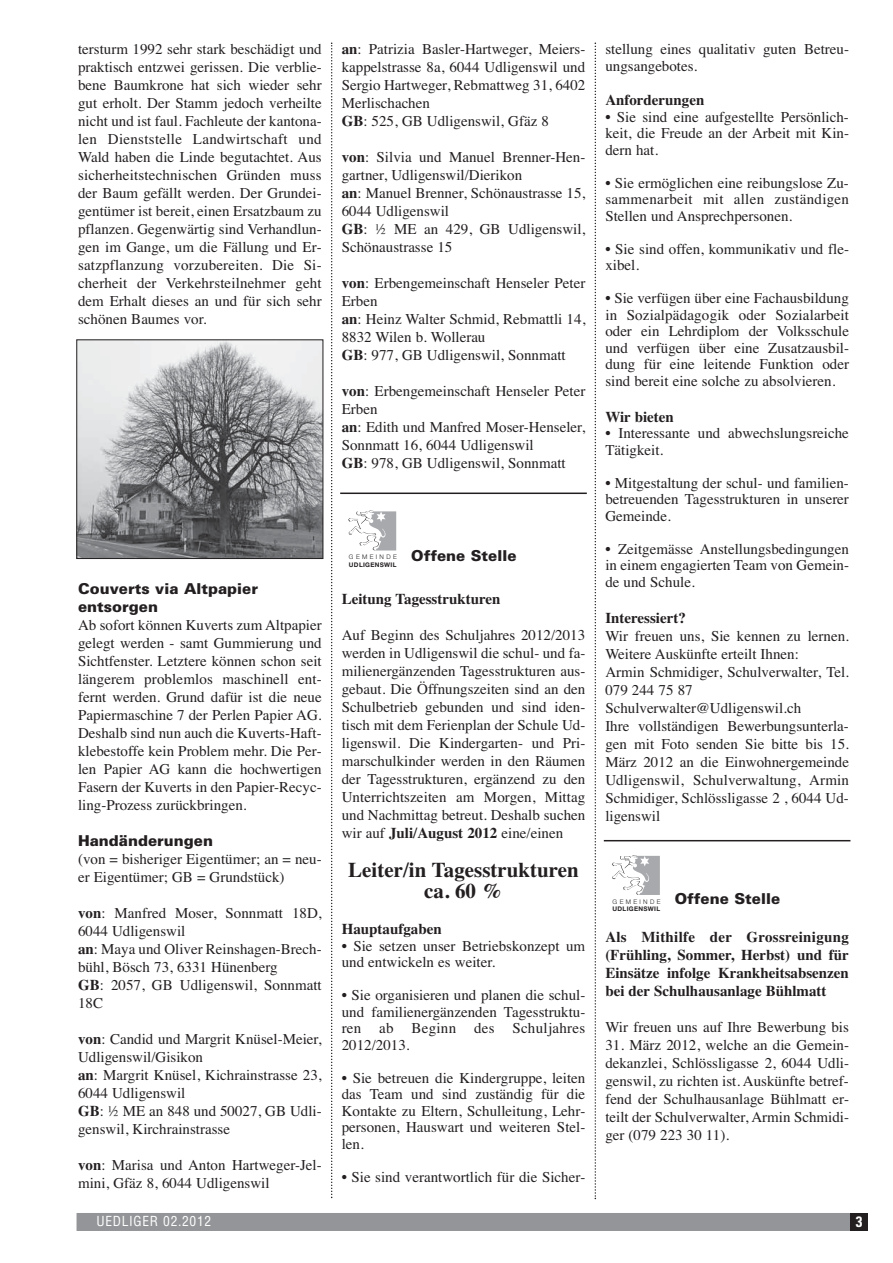
<style>
.page{position:relative;width:893px;height:1263px;background:#fff}
.page>*{position:absolute;margin:0;border:0;box-sizing:border-box;transform-origin:0 0}
.t1{font:700 21px/21px "Times";color:#231f20;text-align:center}
.t2{font:15px/18px "Times";color:#231f20}
.t3{font:700 15px/18px "Times";color:#231f20;text-align:justify}
.t4{font:900 15px/18px "Univers";color:#231f20}
.t5{font:700 condensed 15px "Univers";color:#fff}
.t6{font:condensed 13.5px "Helvetica";letter-spacing:.05em;color:#fff}
.t7{font:700 6.3px "Helvetica Neue";letter-spacing:.05em;color:#231f20}
.t8{font:300 6.3px "Helvetica Neue";letter-spacing:.37em;color:#231f20}
.s1{font-weight:700}
</style>
<div class="page">
<div style="left:77px;top:1213px;width:773px;height:18px;background:#939598"></div>
<div style="left:850px;top:1213px;width:18px;height:17px;background:#231f20"></div>
<svg style="left:331px;top:43px;width:1px;height:1155px"></svg>
<svg style="left:595px;top:43px;width:1px;height:1156px"></svg>
<svg style="left:348px;top:510px;width:48px;height:41px"></svg>
<svg style="left:612px;top:855px;width:48px;height:40px"></svg>
<img style="left:79px;top:342px;width:242px;height:215px">
<div style="left:77px;top:340px;width:246px;height:219px;border:1px solid #231f20"></div>
<hr style="left:340px;top:492px;width:247px;height:2px;background:#231f20">
<hr style="left:604px;top:840px;width:246px;height:1px;background:#231f20">
<p class="t2" style="left:78px;top:42px;width:245px;text-align:justify">tersturm 1992 sehr stark beschädigt und praktisch entzwei gerissen. Die verblie&shy;bene Baumkrone hat sich wieder sehr gut erholt. Der Stamm jedoch verheilte nicht und ist faul. Fachleute der kantona&shy;len Dienststelle Landwirtschaft und Wald haben die Linde begutachtet. Aus sicherheitstechnischen Gründen muss der Baum gefällt werden. Der Grundei&shy;gentümer ist bereit, einen Ersatzbaum zu pflanzen. Gegenwärtig sind Verhandlun&shy;gen im Gange, um die Fällung und Er&shy;satzpflanzung vorzubereiten. Die Si&shy;cherheit der Verkehrsteilnehmer geht dem Erhalt dieses an und für sich sehr schönen Baumes vor.</p>
<p class="t2" style="left:342px;top:42px;width:245px"><span class="s1">an</span>: Patrizia Basler-Hartweger, Meiers&shy;kappelstrasse 8a, 6044 Udligenswil und Sergio Hartweger, Rebmattweg 31, 6402<br>Merlischachen<br><span class="s1">GB</span>: 525, GB Udligenswil, Gfäz 8</p>
<p class="t2" style="left:342px;top:150px;width:245px"><span class="s1">von</span>: Silvia und Manuel Brenner-Hen&shy;gartner, Udligenswil/Dierikon<br><span class="s1">an</span>: Manuel Brenner, Schönaustrasse 15,<br>6044 Udligenswil<br><span class="s1">GB</span>: ½ ME an 429, GB Udligenswil,<br>Schönaustrasse 15</p>
<p class="t2" style="left:342px;top:276px;width:245px"><span class="s1">von</span>: Erbengemeinschaft Henseler Peter<br>Erben<br><span class="s1">an</span>: Heinz Walter Schmid, Rebmattli 14,<br>8832 Wilen b. Wollerau<br><span class="s1">GB</span>: 977, GB Udligenswil, Sonnmatt</p>
<p class="t2" style="left:342px;top:384px;width:245px"><span class="s1">von</span>: Erbengemeinschaft Henseler Peter<br>Erben<br><span class="s1">an</span>: Edith und Manfred Moser-Henseler,<br>Sonnmatt 16, 6044 Udligenswil<br><span class="s1">GB</span>: 978, GB Udligenswil, Sonnmatt</p>
<p class="t4" style="left:78px;top:581px;width:182px">Couverts via Altpapier entsorgen</p>
<p class="t2" style="left:78px;top:618px;width:245px;text-align:justify">Ab sofort können Kuverts zum Altpapier gelegt werden - samt Gummierung und Sichtfenster. Letztere können schon seit längerem problemlos maschinell ent&shy;fernt werden. Grund dafür ist die neue Papiermaschine 7 der Perlen Papier AG.<br>Deshalb sind nun auch die Kuverts-Haft&shy;klebestoffe kein Problem mehr. Die Per&shy;len Papier AG kann die hochwertigen Fasern der Kuverts in den Papier-Recyc&shy;ling-Prozess zurückbringen.</p>
<p class="t4" style="left:78px;top:833px;width:137px">Handänderungen</p>
<p class="t2" style="left:78px;top:852px;width:245px">(von = bisheriger Eigentümer; an = neu&shy;er Eigentümer; GB = Grundstück)</p>
<p class="t2" style="left:78px;top:906px;width:245px"><span class="s1">von</span>: Manfred Moser, Sonnmatt 18D,<br>6044 Udligenswil<br><span class="s1">an</span>: Maya und Oliver Reinshagen-Brech&shy;bühl, Bösch 73, 6331 Hünenberg<br><span class="s1">GB</span>: 2057, GB Udligenswil, Sonnmatt<br>18C</p>
<p class="t2" style="left:78px;top:1032px;width:245px"><span class="s1">von</span>: Candid und Margrit Knüsel-Meier,<br>Udligenswil/Gisikon<br><span class="s1">an</span>: Margrit Knüsel, Kichrainstrasse 23,<br>6044 Udligenswil<br><span class="s1">GB</span>: ½ ME an 848 und 50027, GB Udli&shy;genswil, Kirchrainstrasse</p>
<p class="t2" style="left:78px;top:1158px;width:245px"><span class="s1">von</span>: Marisa und Anton Hartweger-Jel&shy;mini, Gfäz 8, 6044 Udligenswil</p>
<p class="t8" style="left:349px;top:555px;width:49px">GEMEINDE</p>
<p class="t7" style="left:349px;top:562px;width:49px">UDLIGENSWIL</p>
<p class="t4" style="left:411px;top:548px;width:107px">Offene Stelle</p>
<p class="t3" style="left:342px;top:591px;width:160px">Leitung Tagesstrukturen</p>
<p class="t2" style="left:342px;top:628px;width:245px;text-align:justify">Auf Beginn des Schuljahres 2012/2013 werden in Udligenswil die schul- und fa&shy;milienergänzenden Tagesstrukturen aus&shy;gebaut. Die Öffnungszeiten sind an den Schulbetrieb gebunden und sind iden&shy;tisch mit dem Ferienplan der Schule Ud&shy;ligenswil. Die Kindergarten- und Pri&shy;marschulkinder werden in den Räumen der Tagesstrukturen, ergänzend zu den Unterrichtszeiten am Morgen, Mittag und Nachmittag betreut. Deshalb suchen wir auf <span class="s1">Juli/August 2012</span> eine/einen</p>
<h1 class="t1" style="left:348px;top:861px;width:232px">Leiter/in Tagesstrukturen ca. 60 %</h1>
<p class="t3" style="left:342px;top:921px;width:102px">Hauptaufgaben</p>
<p class="t2" style="left:342px;top:939px;width:245px;line-height:16.5px">• Sie setzen unser Betriebskonzept um und entwickeln es weiter.</p>
<p class="t2" style="left:342px;top:988px;width:245px;line-height:16.5px;text-align:justify">• Sie organisieren und planen die schul&shy;und familienergänzenden Tagesstruktu&shy;ren ab Beginn des Schuljahres 2012/2013.</p>
<p class="t2" style="left:342px;top:1071px;width:245px;line-height:16.5px;text-align:justify">• Sie betreuen die Kindergruppe, leiten das Team und sind zuständig für die Kontakte zu Eltern, Schulleitung, Lehr&shy;personen, Hauswart und weiteren Stel&shy;len.</p>
<p class="t2" style="left:342px;top:1169px;width:245px">• Sie sind verantwortlich für die Sicher-</p>
<p class="t2" style="left:605px;top:42px;width:245px;line-height:16.5px">stellung eines qualitativ guten Betreu&shy;ungsangebotes.</p>
<p class="t3" style="left:605px;top:93px;width:101px">Anforderungen</p>
<p class="t2" style="left:605px;top:110px;width:245px;line-height:16.5px;text-align:justify">• Sie sind eine aufgestellte Persönlich&shy;keit, die Freude an der Arbeit mit Kin&shy;dern hat.</p>
<p class="t2" style="left:605px;top:176px;width:245px;line-height:16.5px;text-align:justify">• Sie ermöglichen eine reibungslose Zu&shy;sammenarbeit mit allen zuständigen Stellen und Ansprechpersonen.</p>
<p class="t2" style="left:605px;top:242px;width:245px;line-height:16.5px">• Sie sind offen, kommunikativ und fle&shy;xibel.</p>
<p class="t2" style="left:605px;top:291px;width:245px;line-height:16.5px;text-align:justify">• Sie verfügen über eine Fachausbildung in Sozialpädagogik oder Sozialarbeit oder ein Lehrdiplom der Volksschule und verfügen über eine Zusatzausbil&shy;dung für eine leitende Funktion oder sind bereit eine solche zu absolvieren.</p>
<p class="t3" style="left:605px;top:409px;width:70px">Wir bieten</p>
<p class="t2" style="left:605px;top:426px;width:245px;line-height:16.5px">• Interessante und abwechslungsreiche<br>Tätigkeit.</p>
<p class="t2" style="left:605px;top:476px;width:245px;line-height:16.5px;text-align:justify">• Mitgestaltung der schul- und familien&shy;betreuenden Tagesstrukturen in unserer Gemeinde.</p>
<p class="t2" style="left:605px;top:542px;width:245px;line-height:16.5px;text-align:justify">• Zeitgemässe Anstellungsbedingungen in einem engagierten Team von Gemein&shy;de und Schule.</p>
<p class="t3" style="left:605px;top:610px;width:82px">Interessiert?</p>
<p class="t2" style="left:605px;top:628px;width:245px">Wir freuen uns, Sie kennen zu lernen.<br>Weitere Auskünfte erteilt Ihnen:<br>Armin Schmidiger, Schulverwalter, Tel.<br>079 244 75 87<br>Schulverwalter@Udligenswil.ch<br>Ihre vollständigen Bewerbungsunterla&shy;gen mit Foto senden Sie bitte bis 15.<br>März 2012 an die Einwohnergemeinde<br>Udligenswil, Schulverwaltung, Armin<br>Schmidiger, Schlössligasse 2 , 6044 Ud&shy;ligenswil</p>
<p class="t4" style="left:675px;top:891px;width:107px">Offene Stelle</p>
<p class="t3" style="left:605px;top:929px;width:245px">Als Mithilfe der Grossreinigung (Frühling, Sommer, Herbst) und für Einsätze infolge Krankheitsabsenzen bei der Schulhausanlage Bühlmatt</p>
<p class="t2" style="left:605px;top:1019px;width:245px">Wir freuen uns auf Ihre Bewerbung bis</p>
<p class="t2" style="left:605px;top:1037px;width:245px;text-align:justify">31. März 2012, welche an die Gemein&shy;dekanzlei, Schlössligasse 2, 6044 Udli&shy;genswil, zu richten ist. Auskünfte betref&shy;fend der Schulhausanlage Bühlmatt er&shy;teilt der Schulverwalter, Armin Schmidi&shy;ger (079 223 30 11).</p>
<p class="t8" style="left:613px;top:899px;width:49px">GEMEINDE</p>
<p class="t7" style="left:613px;top:907px;width:49px">UDLIGENSWIL</p>
<p class="t6" style="left:96px;top:1216px;width:116px">UEDLIGER 02.2012</p>
<p class="t5" style="left:856px;top:1216px;width:8px">3</p>
</div>
